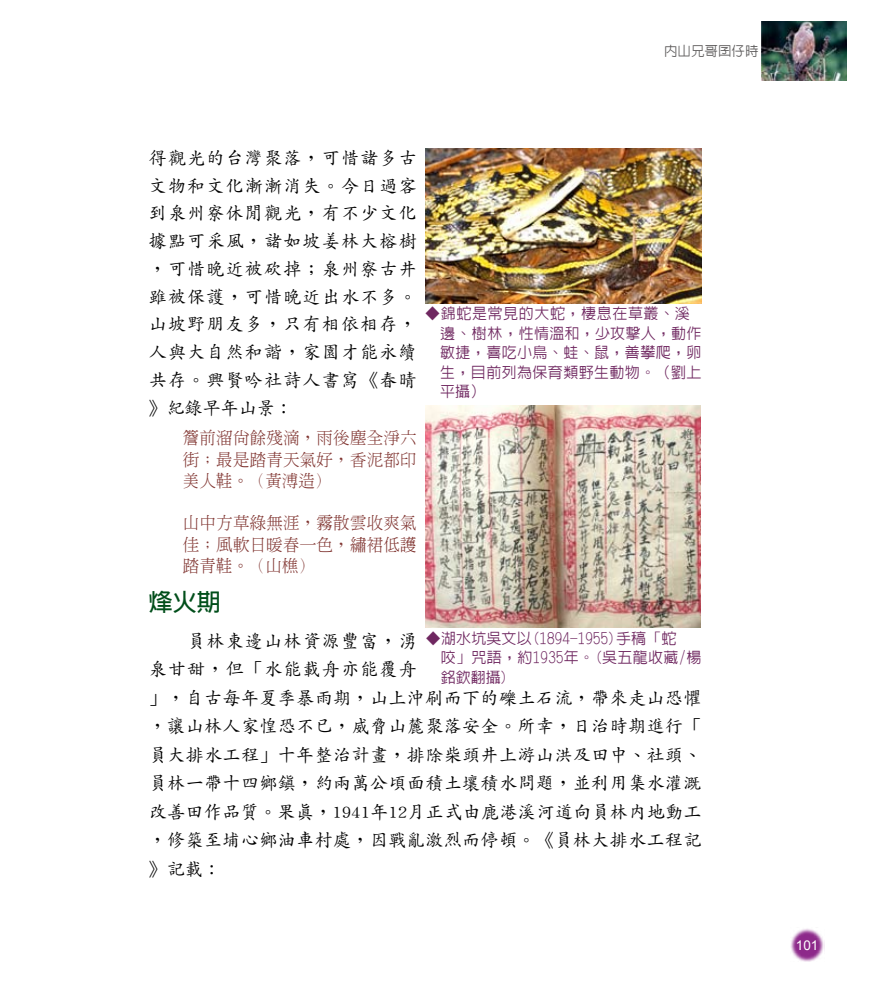
<style>
.page{position:relative;width:893px;height:1000px;background:#fff}
.page>*{position:absolute;margin:0;border:0;box-sizing:border-box;transform-origin:0 0}
.t1{font:700 24px "Lin Gothic";color:#004e1a}
.t2{font:500 18px/27.8px "Zen Kai";letter-spacing:.025em;color:#000;text-align:justify}
.t3{font:300 16.5px/21.3px "Inn Ming";letter-spacing:.015em;color:#803430;text-align:justify}
.t4{font:500 15px/19.5px "Lin Gothic";letter-spacing:.02em;color:#6f2760}
.t5{font:500 13.5px "Lin Gothic";color:#595757}
.t6{font:13.5px "Arial";color:#fff}
</style>
<div class="page">
<img style="left:791px;top:928px;width:34px;height:33px">
<img style="left:762px;top:21px;width:85px;height:60px">
<img style="left:425px;top:149px;width:277px;height:154px">
<img style="left:425px;top:405px;width:276px;height:222px">
<p class="t5" style="left:664px;top:44px;width:96px">內山兄哥囝仔時</p>
<p class="t2" style="left:149px;top:144px;width:269px">得觀光的台灣聚落，可惜諸多古文物和文化漸漸消失。今日過客到泉州寮休閒觀光，有不少文化據點可采風，諸如坡姜林大榕樹，可惜晚近被砍掉；泉州寮古井雖被保護，可惜晚近出水不多。山坡野朋友多，只有相依相存，人與大自然和諧，家園才能永續共存。興賢吟社詩人書寫《春晴》紀錄早年山景：</p>
<p class="t3" style="left:183px;top:427px;width:235px">簷前溜尚餘殘滴，雨後塵全淨六街；最是踏青天氣好，香泥都印美人鞋。（黃溥造）</p>
<p class="t3" style="left:183px;top:512px;width:235px">山中方草綠無涯，霧散雲收爽氣佳；風軟日暖春一色，繡裙低護踏青鞋。（山樵）</p>
<h1 class="t1" style="left:149px;top:589px;width:73px">烽火期</h1>
<p class="t2" style="left:149px;top:626px;width:554px;line-height:28.5px;text-align:left">　　員林東邊山林資源豐富，湧<br>泉甘甜，但「水能載舟亦能覆舟<br>」，自古每年夏季暴雨期，山上沖刷而下的礫土石流，帶來走山恐懼，讓山林人家惶恐不已，威脅山麓聚落安全。所幸，日治時期進行「員大排水工程」十年整治計畫，排除柴頭井上游山洪及田中、社頭、員林一帶十四鄉鎮，約兩萬公頃面積土壤積水問題，並利用集水灌溉改善田作品質。果真，1941年12月正式由鹿港溪河道向員林內地動工，修築至埔心鄉油車村處，因戰亂激烈而停頓。《員林大排水工程記》記載：</p>
<p class="t4" style="left:440px;top:303px;width:263px;text-indent:-15px">◆錦蛇是常見的大蛇，棲息在草叢、溪邊、樹林，性情溫和，少攻擊人，動作敏捷，喜吃小鳥、蛙、鼠，善攀爬，卵生，目前列為保育類野生動物。（劉上平攝）</p>
<p class="t4" style="left:441px;top:628px;width:262px;text-indent:-15px">◆湖水坑吳文以(1894-1955)手稿「蛇<br>咬」咒語，約1935年。(吳五龍收藏/楊銘欽翻攝)</p>
<p class="t6" style="left:796px;top:936px;width:24px">101</p>
</div>
